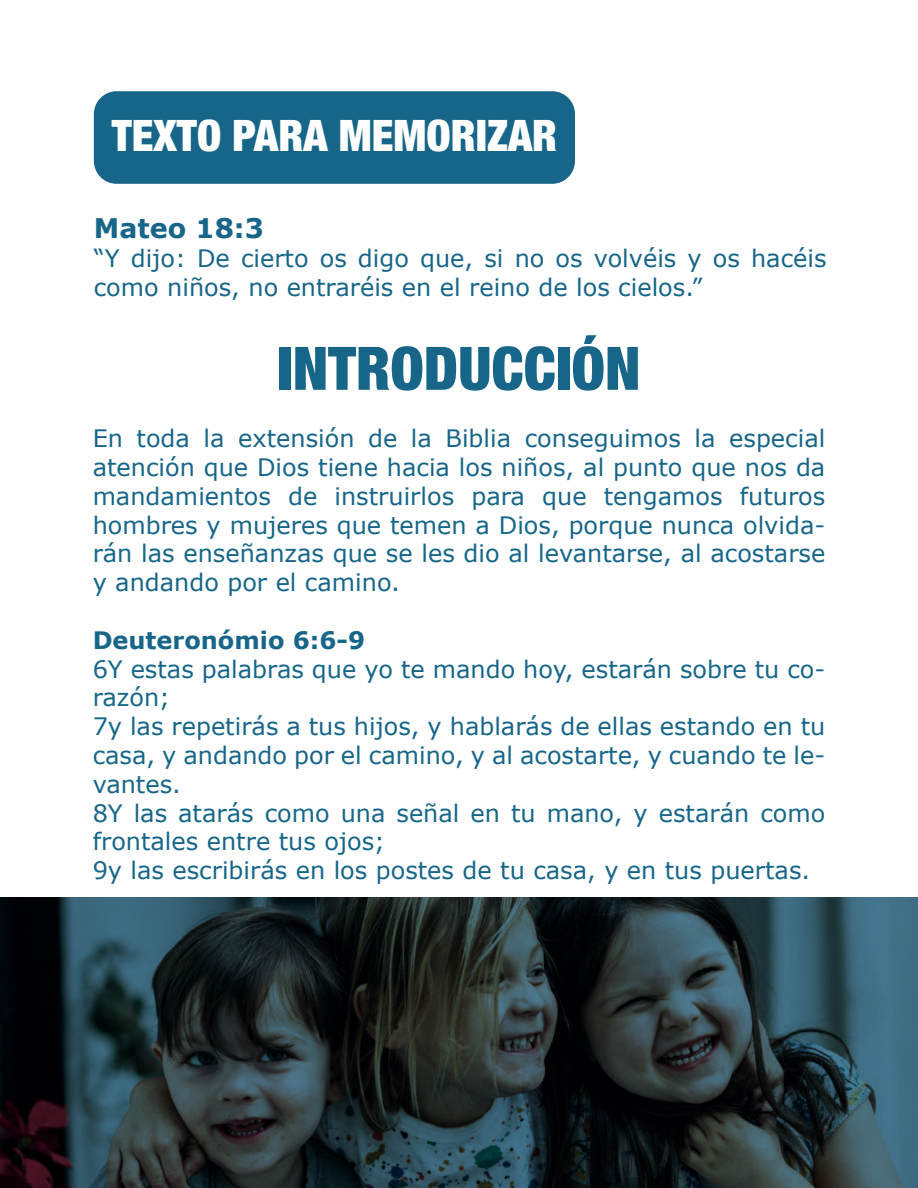
<style>
.page{position:relative;width:918px;height:1188px;background:#fff}
.page>*{position:absolute;margin:0;border:0;box-sizing:border-box;transform-origin:0 0}
.t1{font:900 condensed 60px "Helvetica Neue";color:#176689}
.t2{font:900 condensed 43.5px "Helvetica Neue";color:#fff}
.t3{font:700 27px "Verdana";color:#176689}
.t4{font:24px/28.8px "Verdana";color:#176689}
.t5{font:700 24px "Verdana";color:#176689}
</style>
<div class="page">
<div style="left:94px;top:91px;width:481px;height:93px;background:#176689;border-radius:23px"></div>
<svg style="left:0;top:897px;width:918px;height:291px;background:#233237"></svg>
<h2 class="t2" style="left:112px;top:108px;width:447px">TEXTO PARA MEMORIZAR</h2>
<p class="t3" style="left:94px;top:209px;width:172px">Mateo 18:3</p>
<p class="t4" style="left:94px;top:243px;width:734px">“Y dijo: De cierto os digo que, si no os volvéis y os hacéis como niños, no entraréis en el reino de los cielos.”</p>
<h1 class="t1" style="left:277px;top:331px;width:365px">INTRODUCCIÓN</h1>
<p class="t4" style="left:93px;top:424px;width:734px;text-align:justify">En toda la extensión de la Biblia conseguimos la especial atención que Dios tiene hacia los niños, al punto que nos da mandamientos de instruirlos para que tengamos futuros hombres y mujeres que temen a Dios, porque nunca olvida&shy;rán las enseñanzas que se les dio al levantarse, al acostarse y andando por el camino.</p>
<p class="t5" style="left:93px;top:623px;width:274px">Deuteronómio 6:6-9</p>
<p class="t4" style="left:93px;top:654px;width:734px">6Y estas palabras que yo te mando hoy, estarán sobre tu co&shy;razón;<br>7y las repetirás a tus hijos, y hablarás de ellas estando en tu casa, y andando por el camino, y al acostarte, y cuando te le&shy;vantes.<br>8Y las atarás como una señal en tu mano, y estarán como frontales entre tus ojos;<br>9y las escribirás en los postes de tu casa, y en tus puertas.</p>
</div>
